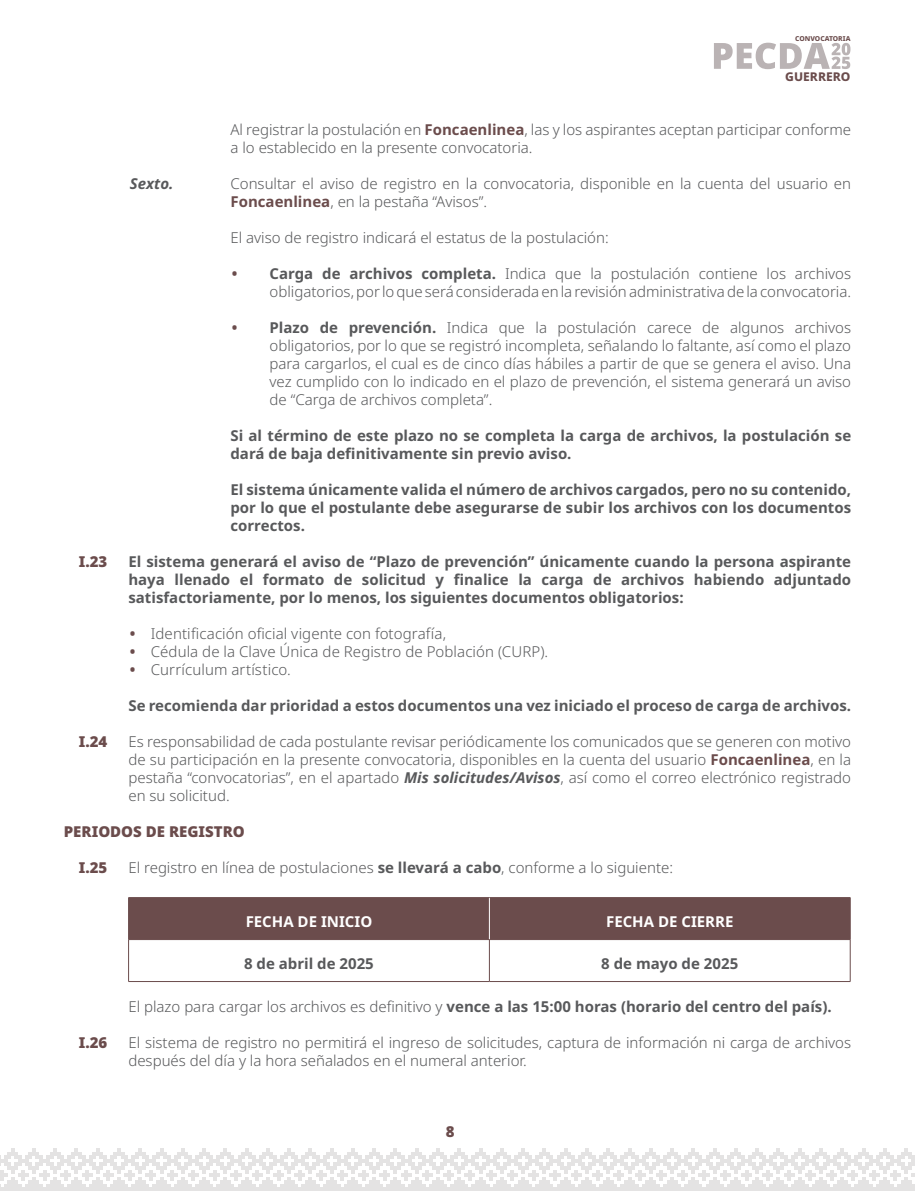
<style>
.page{position:relative;width:915px;height:1191px;background:#fff}
.page>*{position:absolute;margin:0;border:0;box-sizing:border-box;transform-origin:0 0}
.t1{font:300 15px/18px "Noto Sans";color:#58595b}
.t2{font:700 15px/18px "Noto Sans";color:#58595b;text-align:justify}
.t3{font:900 15px "Noto Sans";color:#6b4c4c}
.t4{font:700 15px "Noto Sans";color:#fff}
.t5{font:italic 700 15px "Noto Sans";color:#58595b}
.t6{font:800 12px "Noto Sans";color:#6b4c4c}
.t7{font:800 6.75px "Noto Sans";color:#6b4c4c}
.s1{font-weight:700;color:#6b4c4c}
.s2{font-weight:700}
.s3{font-weight:700;font-style:italic}
.s4{font-weight:300}
</style>
<div class="page">
<svg style="left:714px;top:43px;width:136px;height:26px"></svg>
<svg style="left:0;top:1148px;width:914px;height:43px"></svg>
<div style="left:129px;top:898px;width:720px;height:41px;background:#6b4c4c"></div>
<hr style="left:128px;top:897px;width:1px;height:42px;background:#6b4c4c">
<hr style="left:128px;top:897px;width:361px;height:1px;background:#6b4c4c">
<hr style="left:489px;top:897px;width:1px;height:42px;background:#fff">
<hr style="left:489px;top:897px;width:361px;height:1px;background:#6b4c4c">
<hr style="left:849px;top:897px;width:1px;height:42px;background:#6b4c4c">
<hr style="left:128px;top:939px;width:1px;height:42px;background:#6b4c4c">
<hr style="left:128px;top:939px;width:361px;height:1px;background:#6b4c4c">
<hr style="left:128px;top:981px;width:361px;height:1px;background:#6b4c4c">
<hr style="left:489px;top:939px;width:1px;height:42px;background:#6b4c4c">
<hr style="left:489px;top:939px;width:361px;height:1px;background:#6b4c4c">
<hr style="left:849px;top:939px;width:1px;height:42px;background:#6b4c4c">
<hr style="left:489px;top:981px;width:361px;height:1px;background:#6b4c4c">
<p class="t7" style="left:795px;top:33px;width:57px">CONVOCATORIA</p>
<p class="t6" style="left:785px;top:68px;width:67px">GUERRERO</p>
<p class="t1" style="left:230px;top:121px;width:622px">Al registrar la postulación en <span class="s1">Foncaenlinea</span>, las y los aspirantes aceptan participar conforme a lo establecido en la presente convocatoria.</p>
<p class="t5" style="left:130px;top:173px;width:45px">Sexto.</p>
<p class="t1" style="left:230px;top:175px;width:622px">Consultar el aviso de registro en la convocatoria, disponible en la cuenta del usuario en<br><span class="s1">Foncaenlinea</span>, en la pestaña “Avisos”.</p>
<p class="t1" style="left:230px;top:229px;width:379px">El aviso de registro indicará el estatus de la postulación:</p>
<p class="t1" style="left:232px;top:265px;width:620px;text-align:right"><span class="s1">•</span> <span class="s2">Carga de archivos completa.</span> Indica que la postulación contiene los archivos obligatorios, por lo que será considerada en la revisión administrativa de la convocatoria.</p>
<p class="t1" style="left:269px;top:319px;width:583px;text-align:justify;text-indent:-38px"><span class="s1">•</span> <span class="s2">Plazo de prevención.</span> Indica que la postulación carece de algunos archivos obligatorios, por lo que se registró incompleta, señalando lo faltante, así como el plazo para cargarlos, el cual es de cinco días hábiles a partir de que se genera el aviso. Una vez cumplido con lo indicado en el plazo de prevención, el sistema generará un aviso de “Carga de archivos completa”.</p>
<p class="t2" style="left:230px;top:427px;width:622px">Si al término de este plazo no se completa la carga de archivos, la postulación se dará de baja definitivamente sin previo aviso.</p>
<p class="t2" style="left:230px;top:481px;width:622px">El sistema únicamente valida el número de archivos cargados, pero no su contenido, por lo que el postulante debe asegurarse de subir los archivos con los documentos correctos.</p>
<p class="t3" style="left:79px;top:550px;width:30px">I.23</p>
<p class="t2" style="left:128px;top:553px;width:724px">El sistema generará el aviso de “Plazo de prevención” únicamente cuando la persona aspirante haya llenado el formato de solicitud y finalice la carga de archivos habiendo adjuntado satisfactoriamente, por lo menos, los siguientes documentos obligatorios:</p>
<p class="t1" style="left:130px;top:625px;width:317px"><span class="s1">•</span> Identificación oficial vigente con fotografía,</p>
<p class="t1" style="left:130px;top:643px;width:419px"><span class="s1">•</span> Cédula de la Clave Única de Registro de Población (CURP).</p>
<p class="t1" style="left:130px;top:661px;width:162px"><span class="s1">•</span> Currículum artístico.</p>
<p class="t2" style="left:128px;top:697px;width:724px">Se recomienda dar prioridad a estos documentos una vez iniciado el proceso de carga de archivos.</p>
<p class="t3" style="left:79px;top:730px;width:30px">I.24</p>
<p class="t1" style="left:128px;top:733px;width:724px;text-align:justify">Es responsabilidad de cada postulante revisar periódicamente los comunicados que se generen con motivo de su participación en la presente convocatoria, disponibles en la cuenta del usuario <span class="s1">Foncaenlinea</span>, en la pestaña “convocatorias”, en el apartado <span class="s3">Mis solicitudes/Avisos</span>, así como el correo electrónico registrado en su solicitud.</p>
<p class="t3" style="left:64px;top:820px;width:182px">PERIODOS DE REGISTRO</p>
<p class="t3" style="left:79px;top:856px;width:30px">I.25</p>
<p class="t1" style="left:128px;top:859px;width:546px">El registro en línea de postulaciones <span class="s2">se llevará a cabo</span>, conforme a lo siguiente:</p>
<p class="t4" style="left:245px;top:910px;width:128px">FECHA DE INICIO</p>
<p class="t4" style="left:606px;top:910px;width:129px">FECHA DE CIERRE</p>
<p class="t2" style="left:244px;top:954px;width:131px">8 de abril de 2025</p>
<p class="t2" style="left:601px;top:954px;width:138px">8 de mayo de 2025</p>
<p class="t2" style="left:128px;top:997px;width:704px"><span class="s4">El plazo para cargar los archivos es definitivo y</span> vence a las 15:00 horas (horario del centro del país).</p>
<p class="t3" style="left:79px;top:1030px;width:30px">I.26</p>
<p class="t1" style="left:128px;top:1033px;width:724px">El sistema de registro no permitirá el ingreso de solicitudes, captura de información ni carga de archivos después del día y la hora señalados en el numeral anterior.</p>
<p class="t3" style="left:445px;top:1120px;width:10px">8</p>
</div>
